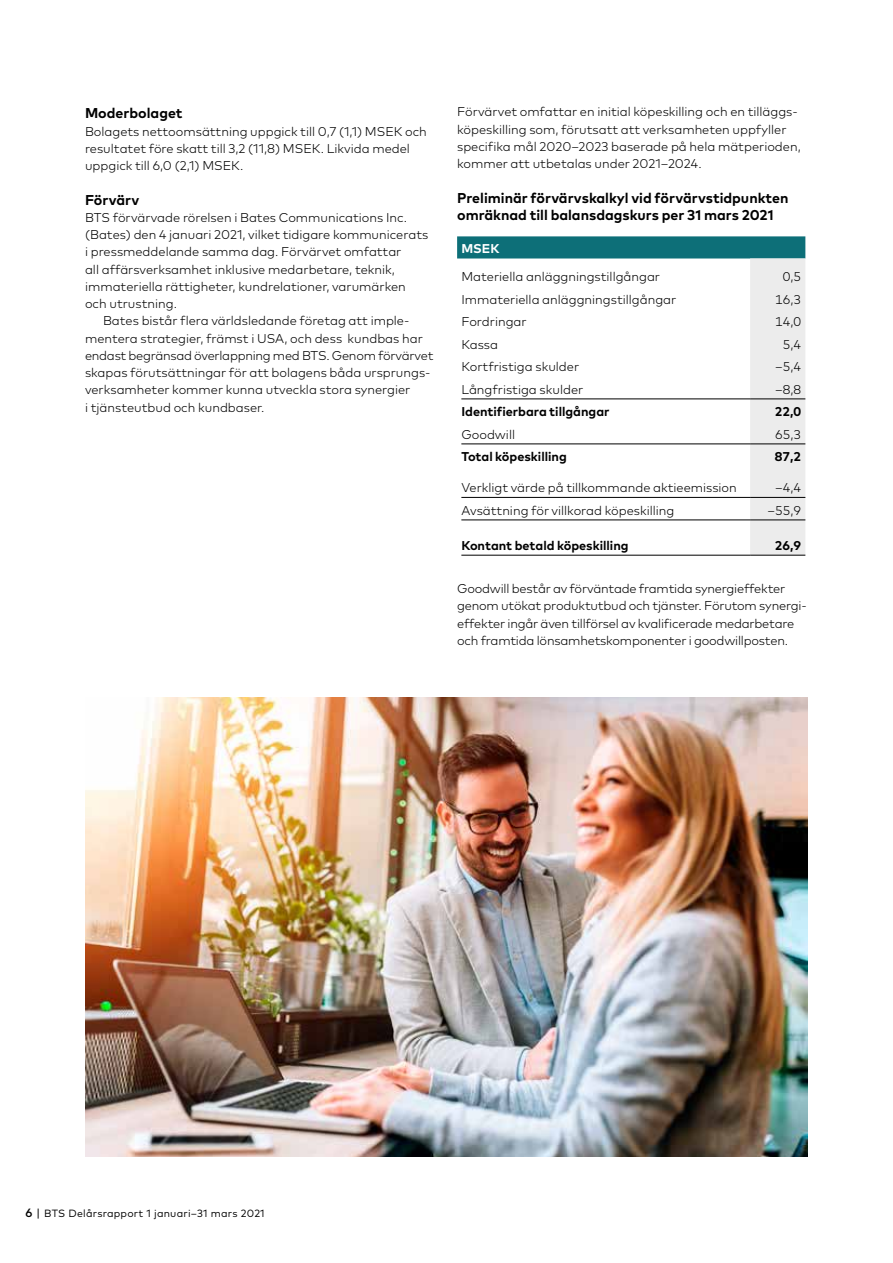
<style>
.page{position:relative;width:893px;height:1263px;background:#fff}
.page>*{position:absolute;margin:0;border:0;box-sizing:border-box;transform-origin:0 0}
.t1{font:700 14.25px/17.2px "Mark OT";color:#000}
.t2{font:300 12.75px/17.2px "Mark OT";color:#000}
.t3{font:700 12.75px "Mark OT";color:#000}
.t4{font:700 12.75px "Mark OT";color:#fff}
.t5{font:10.5px "Mark OT";letter-spacing:.02em;color:#000}
.s1{font-weight:500;font-size:12px}
.s2{font-size:12px}
</style>
<div class="page">
<svg style="left:457px;top:236px;width:348px;height:319px"></svg>
<hr style="left:461px;top:399px;width:289px;height:1px;background:#000">
<hr style="left:750px;top:399px;width:55px;height:1px;background:#000">
<hr style="left:461px;top:444px;width:289px;height:1px;background:#000">
<hr style="left:750px;top:444px;width:55px;height:1px;background:#000">
<hr style="left:461px;top:497px;width:289px;height:1px;background:#000">
<hr style="left:750px;top:497px;width:55px;height:1px;background:#000">
<hr style="left:461px;top:520px;width:289px;height:1px;background:#000">
<hr style="left:750px;top:520px;width:55px;height:1px;background:#000">
<hr style="left:461px;top:555px;width:289px;height:1px;background:#000">
<hr style="left:750px;top:555px;width:55px;height:1px;background:#000">
<img style="left:85px;top:697px;width:723px;height:460px">
<p class="t1" style="left:85px;top:104px;width:99px">Moderbolaget</p>
<p class="t2" style="left:85px;top:122px;width:343px">Bolagets nettoomsättning uppgick till 0,7 (1,1) MSEK och resultatet före skatt till 3,2 (11,8) MSEK. Likvida medel uppgick till 6,0 (2,1) MSEK.</p>
<p class="t1" style="left:85px;top:190px;width:56px">Förvärv</p>
<p class="t2" style="left:85px;top:209px;width:345px">BTS förvärvade rörelsen i Bates Communications Inc. (Bates) den 4 januari 2021, vilket tidigare kommunicerats i pressmeddelande samma dag. Förvärvet omfattar<br>all affärsverksamhet inklusive medarbetare, teknik, immateriella rättigheter, kundrelationer, varumärken och utrustning.</p>
<p class="t2" style="left:85px;top:312px;width:350px;text-indent:18px">Bates bistår flera världsledande företag att imple&shy;mentera strategier, främst i USA, och dess kundbas har endast begränsad överlappning med BTS. Genom förvärvet skapas förutsättningar för att bolagens båda ursprungs&shy;verksamheter kommer kunna utveckla stora synergier<br>i tjänsteutbud och kundbaser.</p>
<p class="t2" style="left:457px;top:103px;width:345px">Förvärvet omfattar en initial köpeskilling och en tilläggs&shy;köpeskilling som, förutsatt att verksamheten uppfyller specifika mål 2020–2023 baserade på hela mätperioden, kommer att utbetalas under 2021–2024.</p>
<p class="t1" style="left:457px;top:189px;width:333px">Preliminär förvärvskalkyl vid förvärvstidpunkten omräknad till balansdagskurs per 31 mars 2021</p>
<p class="t4" style="left:461px;top:241px;width:40px">MSEK</p>
<p class="t2" style="left:461px;top:268px;width:200px">Materiella anläggningstillgångar</p>
<p class="t2" style="left:783px;top:268px;width:20px">0,5</p>
<p class="t2" style="left:461px;top:290px;width:216px">Immateriella anläggningstillgångar</p>
<p class="t2" style="left:775px;top:290px;width:28px">16,3</p>
<p class="t2" style="left:461px;top:313px;width:67px">Fordringar</p>
<p class="t2" style="left:775px;top:313px;width:28px">14,0</p>
<p class="t2" style="left:461px;top:335px;width:38px">Kassa</p>
<p class="t2" style="left:783px;top:335px;width:20px">5,4</p>
<p class="t2" style="left:461px;top:358px;width:119px">Kortfristiga skulder</p>
<p class="t2" style="left:775px;top:358px;width:28px">–5,4</p>
<p class="t2" style="left:461px;top:380px;width:123px">Långfristiga skulder</p>
<p class="t2" style="left:775px;top:380px;width:28px">–8,8</p>
<p class="t3" style="left:461px;top:403px;width:150px">Identifierbara tillgångar</p>
<p class="t3" style="left:775px;top:403px;width:28px">22,0</p>
<p class="t2" style="left:461px;top:425px;width:55px">Goodwill</p>
<p class="t2" style="left:775px;top:425px;width:28px">65,3</p>
<p class="t3" style="left:461px;top:448px;width:107px">Total köpeskilling</p>
<p class="t3" style="left:775px;top:448px;width:28px">87,2</p>
<p class="t2" style="left:461px;top:479px;width:277px">Verkligt värde på tillkommande aktieemission</p>
<p class="t2" style="left:775px;top:479px;width:28px">–4,4</p>
<p class="t2" style="left:461px;top:501px;width:214px">Avsättning för villkorad köpeskilling</p>
<p class="t2" style="left:767px;top:501px;width:35px">–55,9</p>
<p class="t3" style="left:461px;top:537px;width:169px">Kontant betald köpeskilling</p>
<p class="t3" style="left:775px;top:537px;width:28px">26,9</p>
<p class="t2" style="left:457px;top:580px;width:351px">Goodwill består av förväntade framtida synergieffekter genom utökat produktutbud och tjänster. Förutom synergi&shy;effekter ingår även tillförsel av kvalificerade medarbetare och framtida lönsamhetskomponenter i goodwillposten.</p>
<p class="t5" style="left:26px;top:1207px;width:241px"><span class="s1">6</span> <span class="s2">|</span> BTS Delårsrapport 1 januari–31 mars 2021</p>
</div>
